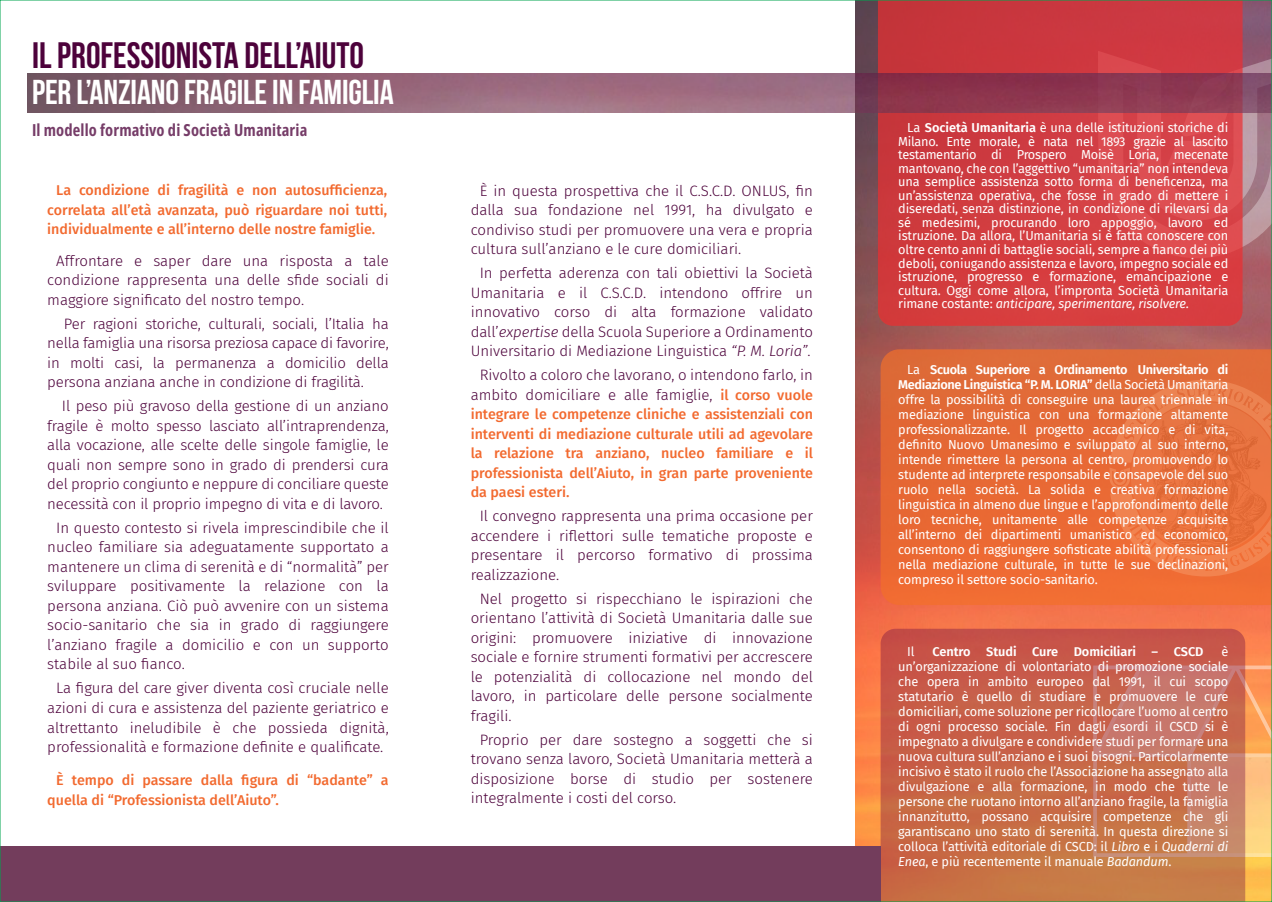
<style>
.page{position:relative;width:1272px;height:902px;background:#fff}
.page>*{position:absolute;margin:0;border:0;box-sizing:border-box;transform-origin:0 0}
.t1{font:700 36.75px "Bebas Neue";color:#4d023b}
.t2{font:700 34.5px "Bebas Neue";letter-spacing:-.005em;color:#fff}
.t3{font:16.5px "Open Sans";letter-spacing:.01em;color:rgb(77 2 59/.77)}
.t4{font:300 15px/19.5px "Fira Sans";color:#4d023b;text-align:justify}
.t5{font:500 14.25px/19.5px "Fira Sans";color:rgb(242 102 42/.98);text-align:justify}
.t6{font:12.75px/15px "Fira Sans";letter-spacing:-.01em;color:#fff;text-align:justify}
.t7{font:600 12.75px "Fira Sans";letter-spacing:-.005em;color:#fff}
.s1{font-size:36px;color:#fff}
.s2{font-style:italic}
.s3{font-weight:500;font-size:14.25px;color:rgb(242 102 42/.98)}
.s4{font-weight:600}
</style>
<div class="page">
<img style="left:855px;top:2px;width:414px;height:897px">
<svg style="left:1245px;top:662px;width:24px;height:196px;background:#fdb670"></svg>
<svg style="left:1242px;top:51px;width:27px;height:207px;background:#ae8490"></svg>
<svg style="left:880px;top:628px;width:365px;height:271px;background:#c7694d"></svg>
<svg style="left:878px;top:2px;width:364px;height:324px;background:#d13d42"></svg>
<svg style="left:880px;top:349px;width:389px;height:256px;background:#e76c38"></svg>
<div style="left:0;top:846px;width:880px;height:55px;background:#733d5c"></div>
<img style="left:28px;top:74px;width:1241px;height:39px">
<h1 class="t1" style="left:32px;top:35px;width:410px">IL PROFESSIONISTA DELL’AIUTO <span class="s1">PER</span></h1>
<h2 class="t2" style="left:32px;top:73px;width:363px">PER L’ANZIANO FRAGILE IN FAMIGLIA</h2>
<p class="t3" style="left:32px;top:119px;width:277px">Il modello formativo di Società Umanitaria</p>
<p class="t5" style="left:47px;top:180px;width:341px;text-indent:9px">La condizione di fragilità e non autosufficienza, correlata all’età avanzata, può riguardare noi tutti, individualmente e all’interno delle nostre famiglie.</p>
<p class="t4" style="left:47px;top:250px;width:343px;text-indent:9px">Affrontare e saper dare una risposta a tale condizione rappresenta una delle sfide sociali di maggiore significato del nostro tempo.</p>
<p class="t4" style="left:47px;top:313px;width:343px;text-indent:17px">Per ragioni storiche, culturali, sociali, l’Italia ha nella famiglia una risorsa preziosa capace di favorire, in molti casi, la permanenza a domicilio della persona anziana anche in condizione di fragilità.</p>
<p class="t4" style="left:47px;top:396px;width:343px;text-indent:15px">Il peso più gravoso della gestione di un anziano fragile è molto spesso lasciato all’intraprendenza, alla vocazione, alle scelte delle singole famiglie, le quali non sempre sono in grado di prendersi cura del proprio congiunto e neppure di conciliare queste necessità con il proprio impegno di vita e di lavoro.</p>
<p class="t4" style="left:47px;top:517px;width:343px;text-indent:9px">In questo contesto si rivela imprescindibile che il nucleo familiare sia adeguatamente supportato a mantenere un clima di serenità e di “normalità” per sviluppare positivamente la relazione con la persona anziana. Ciò può avvenire con un sistema socio-sanitario che sia in grado di raggiungere l’anziano fragile a domicilio e con un supporto stabile al suo fianco.</p>
<p class="t4" style="left:47px;top:678px;width:343px;text-align:center">La figura del care giver diventa così cruciale nelle azioni di cura e assistenza del paziente geriatrico e altrettanto ineludibile è che possieda dignità, professionalità e formazione definite e qualificate.</p>
<p class="t5" style="left:47px;top:769px;width:343px;text-indent:9px">È tempo di passare dalla figura di “badante” a quella di “Professionista dell’Aiuto”.</p>
<p class="t4" style="left:470px;top:180px;width:344px;text-indent:9px">È in questa prospettiva che il C.S.C.D. ONLUS, fin dalla sua fondazione nel 1991, ha divulgato e condiviso studi per promuovere una vera e propria cultura sull’anziano e le cure domiciliari.</p>
<p class="t4" style="left:470px;top:263px;width:344px;text-indent:9px">In perfetta aderenza con tali obiettivi la Società Umanitaria e il C.S.C.D. intendono offrire un innovativo corso di alta formazione validato dall’<span class="s2">expertise</span> della Scuola Superiore a Ordinamento Universitario di Mediazione Linguistica <span class="s2">“P. M. Loria”</span>.</p>
<p class="t4" style="left:470px;top:365px;width:344px;text-align:right">Rivolto a coloro che lavorano, o intendono farlo, in ambito domiciliare e alle famiglie, <span class="s3">il corso vuole</span></p>
<p class="t5" style="left:470px;top:403px;width:344px">integrare le competenze cliniche e assistenziali con interventi di mediazione culturale utili ad agevolare la relazione tra anziano, nucleo familiare e il professionista dell’Aiuto, in gran parte proveniente da paesi esteri.</p>
<p class="t4" style="left:470px;top:506px;width:344px;text-indent:9px">Il convegno rappresenta una prima occasione per accendere i riflettori sulle tematiche proposte e presentare il percorso formativo di prossima realizzazione.</p>
<p class="t4" style="left:470px;top:588px;width:344px;text-indent:9px">Nel progetto si rispecchiano le ispirazioni che orientano l’attività di Società Umanitaria dalle sue origini: promuovere iniziative di innovazione sociale e fornire strumenti formativi per accrescere le potenzialità di collocazione nel mondo del lavoro, in particolare delle persone socialmente fragili.</p>
<p class="t4" style="left:470px;top:729px;width:344px;text-indent:9px">Proprio per dare sostegno a soggetti che si trovano senza lavoro, Società Umanitaria metterà a disposizione borse di studio per sostenere integralmente i costi del corso.</p>
<p class="t6" style="left:898px;top:121px;width:331px;line-height:13.5px;text-indent:9px">La <span class="s4">Società Umanitaria</span> è una delle istituzioni storiche di Milano. Ente morale, è nata nel 1893 grazie al lascito testamentario di Prospero Moisè Loria, mecenate mantovano, che con l’aggettivo “umanitaria” non intendeva una semplice assistenza sotto forma di beneficenza, ma un’assistenza operativa, che fosse in grado di mettere i diseredati, senza distinzione, in condizione di rilevarsi da sé medesimi, procurando loro appoggio, lavoro ed istruzione. Da allora, l’Umanitaria si è fatta conoscere con oltre cento anni di battaglie sociali, sempre a fianco dei più deboli, coniugando assistenza e lavoro, impegno sociale ed istruzione, progresso e formazione, emancipazione e cultura. Oggi come allora, l’impronta Società Umanitaria rimane costante: <span class="s2">anticipare, sperimentare, risolvere.</span></p>
<p class="t6" style="left:898px;top:362px;width:331px;text-indent:9px">La <span class="s4">Scuola Superiore a Ordinamento Universitario di Mediazione Linguistica “P. M. LORIA”</span> della Società Umanitaria offre la possibilità di conseguire una laurea triennale in mediazione linguistica con una formazione altamente professionalizzante. Il progetto accademico e di vita, definito Nuovo Umanesimo e sviluppato al suo interno, intende rimettere la persona al centro, promuovendo lo studente ad interprete responsabile e consapevole del suo ruolo nella società. La solida e creativa formazione linguistica in almeno due lingue e l’approfondimento delle loro tecniche, unitamente alle competenze acquisite all’interno dei dipartimenti umanistico ed economico, consentono di raggiungere sofisticate abilità professionali nella mediazione culturale, in tutte le sue declinazioni, compreso il settore socio-sanitario.</p>
<p class="t6" style="left:907px;top:643px;width:9px">Il</p>
<p class="t7" style="left:932px;top:641px;width:272px">Centro Studi Cure Domiciliari – CSCD</p>
<p class="t6" style="left:898px;top:643px;width:331px;text-indent:323px">è un’organizzazione di volontariato di promozione sociale che opera in ambito europeo dal 1991, il cui scopo statutario è quello di studiare e promuovere le cure domiciliari, come soluzione per ricollocare l’uomo al centro di ogni processo sociale. Fin dagli esordi il CSCD si è impegnato a divulgare e condividere studi per formare una nuova cultura sull’anziano e i suoi bisogni. Particolarmente incisivo è stato il ruolo che l’Associazione ha assegnato alla divulgazione e alla formazione, in modo che tutte le persone che ruotano intorno all’anziano fragile, la famiglia innanzitutto, possano acquisire competenze che gli garantiscano uno stato di serenità. In questa direzione si colloca l’attività editoriale di CSCD: il <span class="s2">Libro</span> e i <span class="s2">Quaderni di Enea</span>, e più recentemente il manuale <span class="s2">Badandum</span>.</p>
</div>
